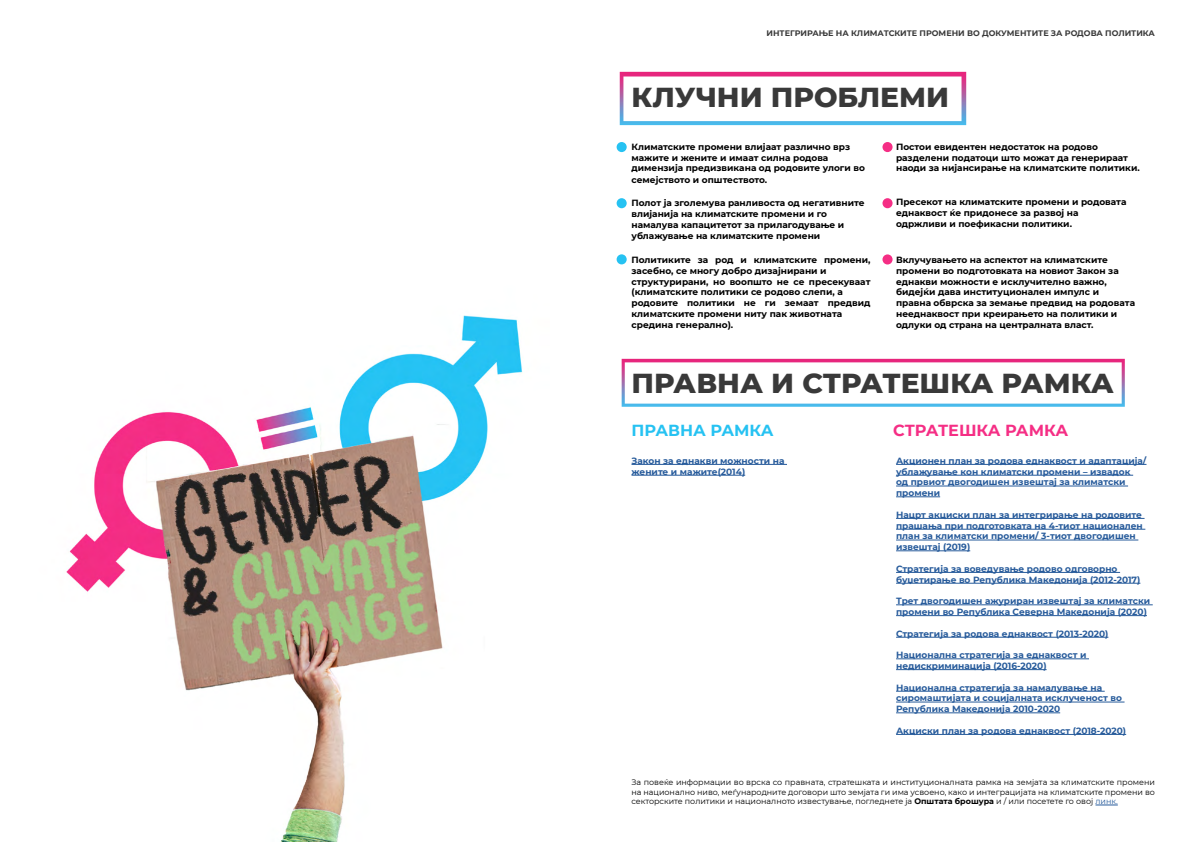
<style>
.page{position:relative;width:1191px;height:842px;background:#fff}
.page>*{position:absolute;margin:0;border:0;box-sizing:border-box;transform-origin:0 0}
.t1{font:800 28px "Montserrat";color:#393939}
.t2{font:700 16px "Montserrat";letter-spacing:-.005em;color:#f52e85}
.t3{font:700 16px "Montserrat";color:#26c2f2}
.t4{font:700 9px/10.8px "Montserrat";color:#000}
.t5{font:700 9px/10.8px "Montserrat";color:#275b9b}
.t6{font:8px/9.6px "Montserrat";color:#000;text-align:justify}
.t7{font:700 8px "Montserrat";color:#393939}
.s1{font-weight:700}
.s2{color:#275b9b}
</style>
<div class="page">
<hr style="left:631px;top:464px;width:156px;height:1px;background:#275b9b">
<hr style="left:631px;top:475px;width:114px;height:1px;background:#275b9b">
<hr style="left:896px;top:464px;width:250px;height:1px;background:#275b9b">
<hr style="left:896px;top:475px;width:237px;height:1px;background:#275b9b">
<hr style="left:896px;top:486px;width:232px;height:1px;background:#275b9b">
<hr style="left:896px;top:497px;width:44px;height:1px;background:#275b9b">
<hr style="left:896px;top:518px;width:248px;height:1px;background:#275b9b">
<hr style="left:896px;top:529px;width:249px;height:1px;background:#275b9b">
<hr style="left:896px;top:540px;width:242px;height:1px;background:#275b9b">
<hr style="left:896px;top:551px;width:74px;height:1px;background:#275b9b">
<hr style="left:896px;top:572px;width:224px;height:1px;background:#275b9b">
<hr style="left:896px;top:583px;width:244px;height:1px;background:#275b9b">
<hr style="left:896px;top:605px;width:256px;height:1px;background:#275b9b">
<hr style="left:896px;top:615px;width:251px;height:1px;background:#275b9b">
<hr style="left:896px;top:637px;width:212px;height:1px;background:#275b9b">
<hr style="left:896px;top:659px;width:193px;height:1px;background:#275b9b">
<hr style="left:896px;top:669px;width:150px;height:1px;background:#275b9b">
<hr style="left:896px;top:691px;width:208px;height:1px;background:#275b9b">
<hr style="left:896px;top:702px;width:228px;height:1px;background:#275b9b">
<hr style="left:896px;top:713px;width:164px;height:1px;background:#275b9b">
<hr style="left:896px;top:734px;width:230px;height:1px;background:#275b9b">
<div style="left:616px;top:142px;width:10px;height:10px;background:#26c2f2;border-radius:50%"></div>
<div style="left:882px;top:142px;width:10px;height:10px;background:#f52e85;border-radius:50%"></div>
<div style="left:616px;top:254px;width:10px;height:10px;background:#26c2f2;border-radius:50%"></div>
<div style="left:616px;top:198px;width:10px;height:10px;background:#26c2f2;border-radius:50%"></div>
<div style="left:882px;top:198px;width:10px;height:10px;background:#f52e85;border-radius:50%"></div>
<div style="left:882px;top:254px;width:10px;height:10px;background:#f52e85;border-radius:50%"></div>
<svg style="left:621px;top:359px;width:503px;height:48px"></svg>
<img style="left:66px;top:315px;width:457px;height:527px">
<svg style="left:620px;top:72px;width:346px;height:53px"></svg>
<svg style="left:1095px;top:805px;width:22px;height:1px"></svg>
<p class="t7" style="left:766px;top:27px;width:390px">ИНТЕГРИРАЊЕ НА КЛИМАТСКИТЕ ПРОМЕНИ ВО ДОКУМЕНТИТЕ ЗА РОДОВА ПОЛИТИКА</p>
<h1 class="t1" style="left:631px;top:77px;width:319px">КЛУЧНИ ПРОБЛЕМИ</h1>
<p class="t4" style="left:631px;top:141px;width:235px">Климатските промени влијаат различно врз мажите и жените и имаат силна родова димензија предизвикана од родовите улоги во</p>
<p class="t4" style="left:631px;top:174px;width:137px">семејството и општеството.</p>
<p class="t4" style="left:631px;top:197px;width:234px">Полот ја зголемува ранливоста од негативните влијанија на климатските промени и го намалува капацитетот за прилагодување и ублажување на климатските промени</p>
<p class="t4" style="left:631px;top:254px;width:240px">Политиките за род и климатските промени, засебно, се многу добро дизајнирани и структурирани, но воопшто не се пресекуваат (климатските политики се родово слепи, а родовите политики не ги земаат предвид климатските промени ниту пак животната средина генерално).</p>
<p class="t4" style="left:896px;top:254px;width:240px">Вклучувањето на аспектот на климатските промени во подготовката на новиот Закон за еднакви можности е исклучително важно, бидејќи дава институционален импулс и правна обврска за земање предвид на родовата нееднаквост при креирањето на политики и одлуки од страна на централната власт.</p>
<p class="t4" style="left:896px;top:141px;width:245px">Постои евидентен недостаток на родово разделени податоци што можат да генерираат наоди за нијансирање на климатските политики.</p>
<p class="t4" style="left:896px;top:196px;width:232px">Пресекот на климатските промени и родовата еднаквост ќе придонесе за развој на одржливи и поефикасни политики.</p>
<h1 class="t1" style="left:631px;top:362px;width:484px">ПРАВНА И СТРАТЕШКА РАМКА</h1>
<h2 class="t2" style="left:893px;top:419px;width:176px">СТРАТЕШКА РАМКА</h2>
<h2 class="t3" style="left:631px;top:419px;width:143px">ПРАВНА РАМКА</h2>
<p class="t5" style="left:631px;top:455px;width:154px">Закон за еднакви можности на жените и мажите(2014)</p>
<p class="t5" style="left:896px;top:455px;width:252px">Акционен план за родова еднаквост и адаптација/ ублажување кон климатски промени – извадок<br>од првиот двогодишен извештај за климатски промени</p>
<p class="t5" style="left:896px;top:509px;width:248px">Нацрт акциски план за интегрирање на родовите прашања при подготовката на 4-тиот национален план за климатски промени/ 3-тиот двогодишен извештај (2019)</p>
<p class="t5" style="left:896px;top:563px;width:246px">Стратегија за воведување родово одговорно буџетирање во Република Македонија (2012-2017)</p>
<p class="t5" style="left:896px;top:595px;width:256px">Трет двогодишен ажуриран извештај за климатски промени во Република Северна Македонија (2020)</p>
<p class="t5" style="left:896px;top:627px;width:214px">Стратегија за родова еднаквост (2013-2020)</p>
<p class="t5" style="left:896px;top:649px;width:192px">Национална стратегија за еднаквост и недискриминација (2016-2020)</p>
<p class="t5" style="left:896px;top:681px;width:227px">Национална стратегија за намалување на сиромаштијата и социјалната исклученост во<br>Република Македонија 2010-2020</p>
<p class="t5" style="left:896px;top:725px;width:232px">Акциски план за родова еднаквост (2018-2020)</p>
<p class="t6" style="left:631px;top:777px;width:525px">За повеќе информации во врска со правната, стратешката и институционалната рамка на земјата за климатските промени на национално ниво, меѓународните договори што земјата ги има усвоено, како и интеграцијата на климатските промени во секторските политики и националното известување, погледнете ја <span class="s1">Општата брошура</span> и / или посетете го овој <span class="s2">линк.</span></p>
</div>
